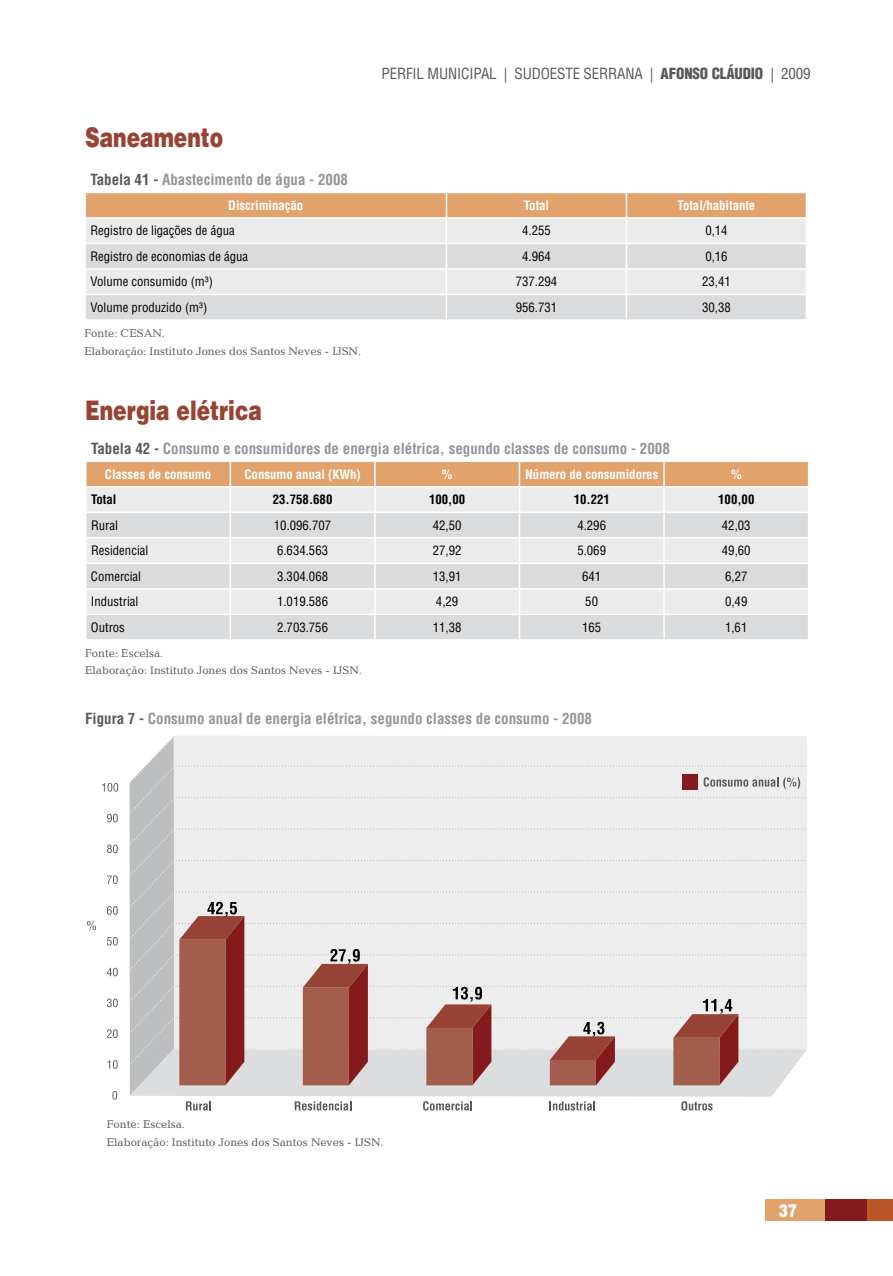
<style>
.page{position:relative;width:893px;height:1276px;background:#fff}
.page>*{position:absolute;margin:0;border:0;box-sizing:border-box;transform-origin:0 0}
.t1{font:900 27px "Helvetica LT Std";color:#984435;scale:.75 1}
.t2{font:900 18px "Helvetica LT Std";color:#fff;scale:.75 1}
.t3{font:700 condensed 15px "Helvetica LT Std";color:#939598}
.t4{font:condensed 15px "Helvetica LT Std";letter-spacing:-.01em;color:#58595b}
.t5{font:900 condensed 15px "Helvetica LT Std";letter-spacing:-.01em;color:#58595b}
.t6{font:condensed 12.75px "Helvetica LT Std";color:#000}
.t7{font:700 condensed 12.75px "Helvetica LT Std";color:#fff}
.t8{font:700 condensed 12.75px "Helvetica LT Std";color:#000}
.t9{font:11.25px/17.7px "Candida Std";color:#58595b}
.s1{font-weight:400}
.s2{color:#58595b}
</style>
<div class="page">
<div style="left:766px;top:1199px;width:59px;height:21px;background:#e2a26b"></div>
<div style="left:825px;top:1199px;width:42px;height:21px;background:#851a1d"></div>
<div style="left:867px;top:1199px;width:26px;height:21px;background:#bb5427"></div>
<svg style="left:85px;top:192px;width:722px;height:127px;background:#e4d8ce"></svg>
<hr style="left:626px;top:294px;width:181px;height:1px;background:#fff">
<svg style="left:86px;top:461px;width:722px;height:178px;background:#e4dcd5"></svg>
<hr style="left:664px;top:613px;width:145px;height:2px;background:#fff">
<svg style="left:107px;top:814px;width:11px;height:8px"></svg>
<svg style="left:102px;top:783px;width:16px;height:8px"></svg>
<svg style="left:107px;top:844px;width:11px;height:9px"></svg>
<svg style="left:107px;top:875px;width:11px;height:9px"></svg>
<svg style="left:107px;top:906px;width:11px;height:9px"></svg>
<svg style="left:107px;top:937px;width:11px;height:8px"></svg>
<svg style="left:107px;top:967px;width:11px;height:9px"></svg>
<svg style="left:107px;top:998px;width:11px;height:9px"></svg>
<svg style="left:107px;top:1029px;width:11px;height:9px"></svg>
<svg style="left:107px;top:1060px;width:11px;height:8px"></svg>
<svg style="left:112px;top:1091px;width:5px;height:8px"></svg>
<svg style="left:87px;top:920px;width:9px;height:10px"></svg>
<svg style="left:130px;top:736px;width:677px;height:374px;background:#ded4d4"></svg>
<h1 class="t1" style="left:85px;top:120px;width:186px">Saneamento</h1>
<p class="t4" style="left:382px;top:64px;width:143px">PERFIL MUNICIPAL | sudoeste</p>
<p class="t4" style="left:584px;top:64px;width:10px">serrana</p>
<p class="t5" style="left:650px;top:64px;width:162px"><span class="s1">|</span> AFONSO CLÁUDIO <span class="s1">| 2009</span></p>
<p class="t3" style="left:90px;top:170px;width:259px"><span class="s2">Tabela 41 -</span> Abastecimento de água - 2008</p>
<p class="t7" style="left:228px;top:197px;width:77px">Discriminação</p>
<p class="t7" style="left:524px;top:197px;width:27px">Total</p>
<p class="t7" style="left:678px;top:197px;width:79px">Total/habitante</p>
<p class="t6" style="left:90px;top:223px;width:146px">Registro de ligações de água</p>
<p class="t6" style="left:522px;top:223px;width:30px">4.255</p>
<p class="t6" style="left:705px;top:223px;width:24px">0,14</p>
<p class="t6" style="left:90px;top:248px;width:159px">Registro de economias de água</p>
<p class="t6" style="left:522px;top:248px;width:30px">4.964</p>
<p class="t6" style="left:705px;top:248px;width:24px">0,16</p>
<p class="t6" style="left:90px;top:274px;width:124px">Volume consumido (m³)</p>
<p class="t6" style="left:516px;top:274px;width:43px">737.294</p>
<p class="t6" style="left:702px;top:274px;width:30px">23,41</p>
<p class="t6" style="left:90px;top:299px;width:118px">Volume produzido (m³)</p>
<p class="t6" style="left:516px;top:299px;width:43px">956.731</p>
<p class="t6" style="left:702px;top:299px;width:30px">30,38</p>
<p class="t9" style="left:84px;top:324px;width:278px">Fonte: CESAN.<br>Elaboração: Instituto Jones dos Santos Neves - IJSN.</p>
<h1 class="t1" style="left:85px;top:393px;width:237px">Energia elétrica</h1>
<p class="t3" style="left:91px;top:439px;width:580px"><span class="s2">Tabela 42 -</span> Consumo e consumidores de energia elétrica, segundo classes de consumo - 2008</p>
<p class="t7" style="left:105px;top:466px;width:108px">Classes de consumo</p>
<p class="t7" style="left:245px;top:466px;width:118px">Consumo anual (KWh)</p>
<p class="t7" style="left:442px;top:466px;width:12px">%</p>
<p class="t7" style="left:525px;top:466px;width:135px">Número de consumidores</p>
<p class="t7" style="left:731px;top:466px;width:12px">%</p>
<p class="t8" style="left:91px;top:491px;width:27px">Total</p>
<p class="t8" style="left:273px;top:491px;width:61px">23.758.680</p>
<p class="t8" style="left:429px;top:491px;width:38px">100,00</p>
<p class="t8" style="left:574px;top:491px;width:38px">10.221</p>
<p class="t8" style="left:718px;top:491px;width:38px">100,00</p>
<p class="t6" style="left:91px;top:517px;width:28px">Rural</p>
<p class="t6" style="left:274px;top:517px;width:59px">10.096.707</p>
<p class="t6" style="left:433px;top:517px;width:30px">42,50</p>
<p class="t6" style="left:577px;top:517px;width:30px">4.296</p>
<p class="t6" style="left:722px;top:517px;width:30px">42,03</p>
<p class="t6" style="left:91px;top:542px;width:59px">Residencial</p>
<p class="t6" style="left:277px;top:542px;width:52px">6.634.563</p>
<p class="t6" style="left:433px;top:542px;width:30px">27,92</p>
<p class="t6" style="left:577px;top:542px;width:30px">5.069</p>
<p class="t6" style="left:722px;top:542px;width:30px">49,60</p>
<p class="t6" style="left:91px;top:568px;width:52px">Comercial</p>
<p class="t6" style="left:277px;top:568px;width:52px">3.304.068</p>
<p class="t6" style="left:433px;top:568px;width:30px">13,91</p>
<p class="t6" style="left:582px;top:568px;width:21px">641</p>
<p class="t6" style="left:725px;top:568px;width:24px">6,27</p>
<p class="t6" style="left:91px;top:593px;width:49px">Industrial</p>
<p class="t6" style="left:277px;top:593px;width:52px">1.019.586</p>
<p class="t6" style="left:436px;top:593px;width:24px">4,29</p>
<p class="t6" style="left:585px;top:593px;width:14px">50</p>
<p class="t6" style="left:725px;top:593px;width:24px">0,49</p>
<p class="t6" style="left:91px;top:619px;width:35px">Outros</p>
<p class="t6" style="left:277px;top:619px;width:52px">2.703.756</p>
<p class="t6" style="left:433px;top:619px;width:30px">11,38</p>
<p class="t6" style="left:582px;top:619px;width:21px">165</p>
<p class="t6" style="left:725px;top:619px;width:24px">1,61</p>
<p class="t9" style="left:85px;top:644px;width:278px">Fonte: Escelsa.<br>Elaboração: Instituto Jones dos Santos Neves - IJSN.</p>
<p class="t3" style="left:85px;top:709px;width:509px"><span class="s2">Figura 7 -</span> Consumo anual de energia elétrica, segundo classes de consumo - 2008</p>
<p class="t9" style="left:107px;top:1115px;width:278px">Fonte: Escelsa.<br>Elaboração: Instituto Jones dos Santos Neves - IJSN.</p>
<h2 class="t2" style="left:779px;top:1199px;width:26px">37</h2>
</div>
